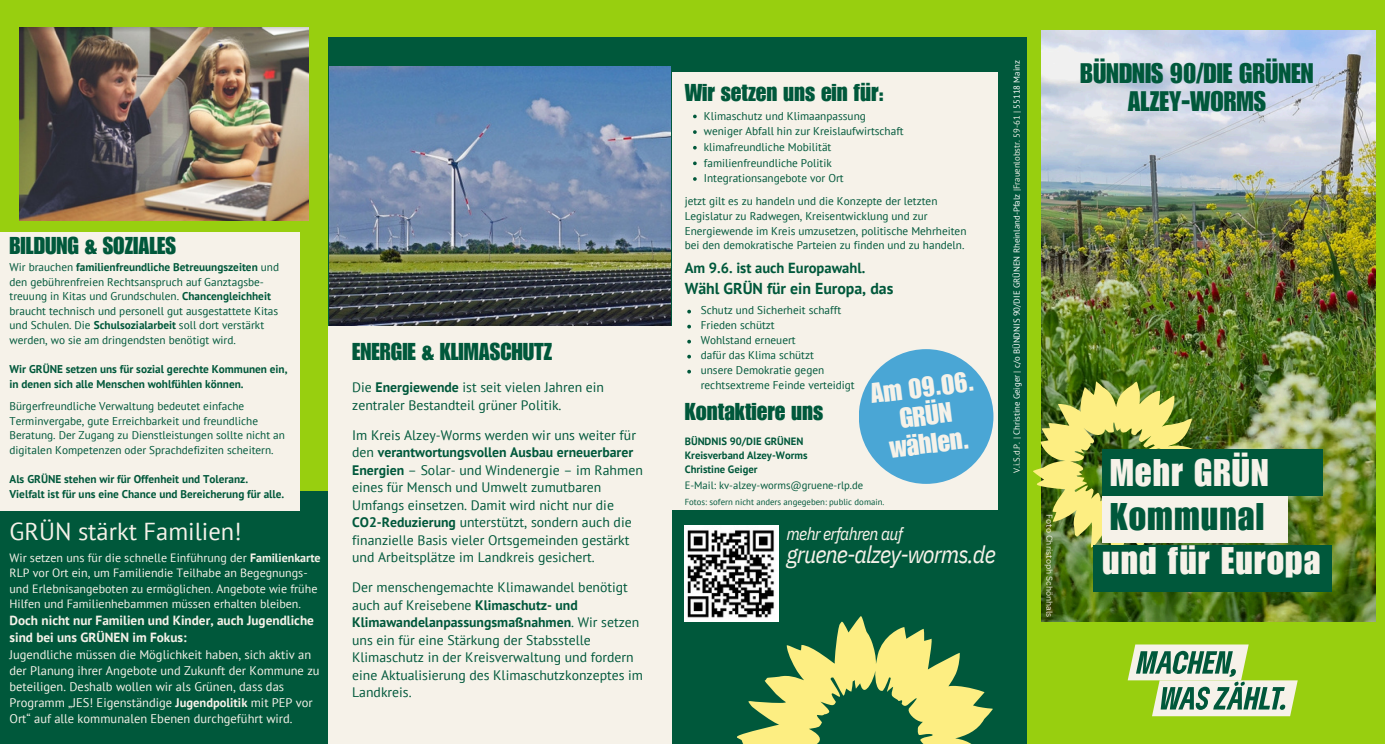
<style>
.page{position:relative;width:1385px;height:744px;background:#fff}
.page>*{position:absolute;margin:0;border:0;box-sizing:border-box;transform-origin:0 0}
.t1{font:37.5px/44px "Impact LT Std";letter-spacing:.03em;color:#f6f2e9}
.t2{font:27.5px/28.1px "Impact LT Std";color:#00583b;text-align:center}
.t3{font:27.5px/28.1px "Impact LT Std";color:#f6f2e9;text-align:center}
.t4{font:24.5px "PT Sans";color:#f6f2e9}
.t5{font:italic 24px "IBM Plex Sans Cond";letter-spacing:-.035em;color:#f6f2e9}
.t6{font:23.75px "Impact LT Std";color:#00583b}
.t7{font:italic 17.5px "IBM Plex Sans Cond";letter-spacing:-.035em;color:#f6f2e9}
.t8{font:700 15.88px "PT Sans";color:#00583b}
.t9{font:700 14.62px "PT Sans";color:#00583b}
.t10{font:13.75px/17.5px "PT Sans";color:#00583b}
.t11{font:700 13.25px/17.2px "PT Sans";color:#f6f2e9}
.t12{font:12.5px/16.2px "PT Sans";color:#f6f2e9}
.t13{font:12px/15.5px "PT Sans";color:#f6f2e9}
.t14{font:11.25px/14.6px "PT Sans";color:#00583b}
.t15{font:700 11.25px/14.6px "PT Sans";color:#00583b}
.t16{font:700 10.62px "PT Sans";color:#00583b}
.t17{font:10.62px "PT Sans";color:#00583b}
.t18{font:8.75px "PT Sans";color:#fff}
.t19{font:8.75px "PT Sans";color:#00583b}
.t20{font:8.25px "Canva Sans";color:#f6f2e9}
.s1{font-weight:700}
.s2{color:#f6f2e9}
.s3{color:#00583b}
</style>
<div class="page">
<div style="left:0;top:0;width:1385px;height:743px;background:#98cf0f"></div>
<img style="left:1041px;top:31px;width:334px;height:590px">
<div style="left:672px;top:37px;width:354px;height:706px;background:#00583b"></div>
<div style="left:672px;top:73px;width:326px;height:437px;background:#f6f2e9"></div>
<div style="left:0;top:491px;width:328px;height:252px;background:#00583b"></div>
<div style="left:0;top:232px;width:300px;height:278px;background:#f6f2e9"></div>
<div style="left:328px;top:37px;width:344px;height:706px;background:#00583b"></div>
<div style="left:328px;top:326px;width:344px;height:417px;background:#f6f2e9"></div>
<svg style="left:736px;top:616px;width:256px;height:127px"></svg>
<img style="left:1033px;top:381px;width:173px;height:175px">
<div style="left:859px;top:349px;width:134px;height:135px;background:#4aa6d5;border-radius:50%"></div>
<svg style="left:1127px;top:644px;width:170px;height:72px"></svg>
<div style="left:1102px;top:449px;width:221px;height:46px;background:#00583b"></div>
<div style="left:1102px;top:496px;width:186px;height:46px;background:#f6f2e9"></div>
<div style="left:1093px;top:545px;width:239px;height:46px;background:#00583b"></div>
<img style="left:329px;top:66px;width:341px;height:259px">
<img style="left:20px;top:28px;width:289px;height:192px">
<div style="left:703px;top:510px;width:105px;height:108px;background:#00583b"></div>
<img style="left:685px;top:526px;width:93px;height:95px">
<svg style="left:687px;top:310px;width:4px;height:3px"></svg>
<svg style="left:687px;top:325px;width:4px;height:3px"></svg>
<svg style="left:687px;top:340px;width:4px;height:3px"></svg>
<svg style="left:687px;top:355px;width:4px;height:3px"></svg>
<svg style="left:687px;top:370px;width:4px;height:3px"></svg>
<svg style="left:693px;top:115px;width:4px;height:3px"></svg>
<svg style="left:693px;top:130px;width:4px;height:4px"></svg>
<svg style="left:693px;top:146px;width:4px;height:3px"></svg>
<svg style="left:693px;top:161px;width:4px;height:4px"></svg>
<svg style="left:693px;top:177px;width:4px;height:4px"></svg>
<p class="t6" style="left:10px;top:237px;width:168px">BILDUNG &amp; SOZIALES</p>
<p class="t14" style="left:10px;top:259px;width:271px">Wir brauchen <span class="s1">familienfreundliche Betreuungszeiten</span> und den gebührenfreien Rechtsanspruch auf Ganztagsbe&shy;treuung in Kitas und Grundschulen. <span class="s1">Chancengleichheit </span>braucht technisch und personell gut ausgestattete Kitas und Schulen. Die <span class="s1">Schulsozialarbeit</span> soll dort verstärkt werden, wo sie am dringendsten benötigt wird.</p>
<p class="t15" style="left:10px;top:361px;width:280px">Wir GRÜNE setzen uns für sozial gerechte Kommunen ein, in denen sich alle Menschen wohlfühlen können.</p>
<p class="t14" style="left:10px;top:398px;width:277px">Bürgerfreundliche Verwaltung bedeutet einfache Terminvergabe, gute Erreichbarkeit und freundliche Beratung. Der Zugang zu Dienstleistungen sollte nicht an digitalen Kompetenzen oder Sprachdefiziten scheitern.</p>
<p class="t15" style="left:10px;top:471px;width:240px">Als GRÜNE stehen wir für Offenheit und Toleranz.</p>
<p class="t15" style="left:10px;top:486px;width:276px">Vielfalt ist für uns eine Chance und Bereicherung für alle.</p>
<p class="t4" style="left:10px;top:515px;width:234px">GRÜN stärkt Familien!</p>
<p class="t13" style="left:10px;top:549px;width:313px">Wir setzen uns für die schnelle Einführung der <span class="s1">Familienkarte </span>RLP vor Ort ein, um Familiendie Teilhabe an Begegnungs&shy;und Erlebnisangeboten zu ermöglichen. Angebote wie frühe Hilfen und Familienhebammen müssen erhalten bleiben.</p>
<p class="t11" style="left:10px;top:611px;width:306px">Doch nicht nur Familien und Kinder, auch Jugendliche sind bei uns GRÜNEN im Fokus:</p>
<p class="t12" style="left:10px;top:645px;width:312px">Jugendliche müssen die Möglichkeit haben, sich aktiv an der Planung ihrer Angebote und Zukunft der Kommune zu beteiligen. Deshalb wollen wir als Grünen, dass das Programm „JES! Eigenständige <span class="s1">Jugendpolitik</span> mit PEP vor Ort“ auf alle kommunalen Ebenen durchgeführt wird.</p>
<p class="t6" style="left:352px;top:343px;width:202px">ENERGIE &amp; KLIMASCHUTZ</p>
<h6 class="t10" style="left:352px;top:378px;width:253px">Die <span class="s1">Energiewende</span> ist seit vielen Jahren ein zentraler Bestandteil grüner Politik.</h6>
<p class="t10" style="left:352px;top:426px;width:292px">Im Kreis Alzey-Worms werden wir uns weiter für den <span class="s1">verantwortungsvollen Ausbau erneuerbarer Energien</span> – Solar- und Windenergie – im Rahmen eines für Mensch und Umwelt zumutbaren Umfangs einsetzen. Damit wird nicht nur die</p>
<p class="t10" style="left:352px;top:513px;width:281px"><span class="s1">CO2-Reduzierung</span> unterstützt, sondern auch die finanzielle Basis vieler Ortsgemeinden gestärkt und Arbeitsplätze im Landkreis gesichert.</p>
<p class="t10" style="left:352px;top:578px;width:292px">Der menschengemachte Klimawandel benötigt auch auf Kreisebene <span class="s1">Klimaschutz- und Klimawandelanpassungsmaßnahmen</span>. Wir setzen uns ein für eine Stärkung der Stabsstelle Klimaschutz in der Kreisverwaltung und fordern eine Aktualisierung des Klimaschutzkonzeptes im Landkreis.</p>
<p class="t6" style="left:685px;top:84px;width:201px">Wir setzen uns ein für:</p>
<p class="t14" style="left:704px;top:108px;width:163px">Klimaschutz und Klimaanpassung</p>
<p class="t14" style="left:704px;top:124px;width:201px">weniger Abfall hin zur Kreislaufwirtschaft</p>
<p class="t14" style="left:704px;top:140px;width:129px">klimafreundliche Mobilität</p>
<h6 class="t14" style="left:704px;top:155px;width:129px">familienfreundliche Politik</h6>
<p class="t14" style="left:704px;top:171px;width:141px">Integrationsangebote vor Ort</p>
<h2 class="t14" style="left:685px;top:194px;width:283px">jetzt gilt es zu handeln und die Konzepte der letzten Legislatur zu Radwegen, Kreisentwicklung und zur Energiewende im Kreis umzusetzen, politische Mehrheiten bei den demokratische Parteien zu finden und zu handeln.</h2>
<p class="t9" style="left:685px;top:258px;width:182px">Am 9.6. ist auch Europawahl.</p>
<h1 class="t8" style="left:685px;top:278px;width:210px">Wähl GRÜN für ein Europa, das</h1>
<p class="t14" style="left:701px;top:303px;width:142px">Schutz und Sicherheit schafft</p>
<p class="t14" style="left:701px;top:318px;width:76px">Frieden schützt</p>
<h5 class="t14" style="left:701px;top:333px;width:96px">Wohlstand erneuert</h5>
<p class="t14" style="left:701px;top:348px;width:115px">dafür das Klima schützt</p>
<p class="t14" style="left:701px;top:363px;width:125px">unsere Demokratie gegen</p>
<p class="t14" style="left:701px;top:378px;width:155px">rechtsextreme Feinde verteidigt</p>
<p class="t3" style="left:869px;top:383px;width:106px;rotate:-7deg">Am 09.06.<br>GRÜN wählen.</p>
<p class="t6" style="left:685px;top:403px;width:140px">Kontaktiere uns</p>
<p class="t16" style="left:685px;top:434px;width:120px">BÜNDNIS 90/DIE GRÜNEN</p>
<h4 class="t16" style="left:685px;top:448px;width:124px">Kreisverband Alzey-Worms</h4>
<p class="t16" style="left:685px;top:462px;width:74px">Christine Geiger</p>
<p class="t17" style="left:685px;top:478px;width:180px">E-Mail: kv-alzey-worms@gruene-rlp.de</p>
<p class="t19" style="left:685px;top:496px;width:201px">Fotos: sofern nicht anders angegeben: public domain.</p>
<p class="t7" style="left:786px;top:521px;width:118px">mehr erfahren auf</p>
<p class="t5" style="left:786px;top:538px;width:211px">gruene-alzey-worms.de</p>
<p class="t18" style="left:1011px;top:472px;width:414px;rotate:-90deg"><span class="s2">V.i.S.d.P. |</span> Christine Geiger <span class="s2">|</span> c/o BÜNDNIS 90/DIE GRÜNEN Rheinland-Pfalz <span class="s2">|Frauenlobstr. 59-61 |</span> 55118 Mainz</p>
<h1 class="t20" style="left:1055px;top:514px;width:104px;rotate:90deg">Foto Christoph Schönhals</h1>
<h2 class="t2" style="left:1080px;top:63px;width:235px">BÜNDNIS 90/DIE GRÜNEN<br>ALZEY-WORMS</h2>
<p class="t1" style="left:1110px;top:455px;width:160px">Mehr GRÜN<br><span class="s3">Kommunal</span></p>
<h3 class="t1" style="left:1102px;top:544px;width:220px">und für Europa</h3>
</div>
